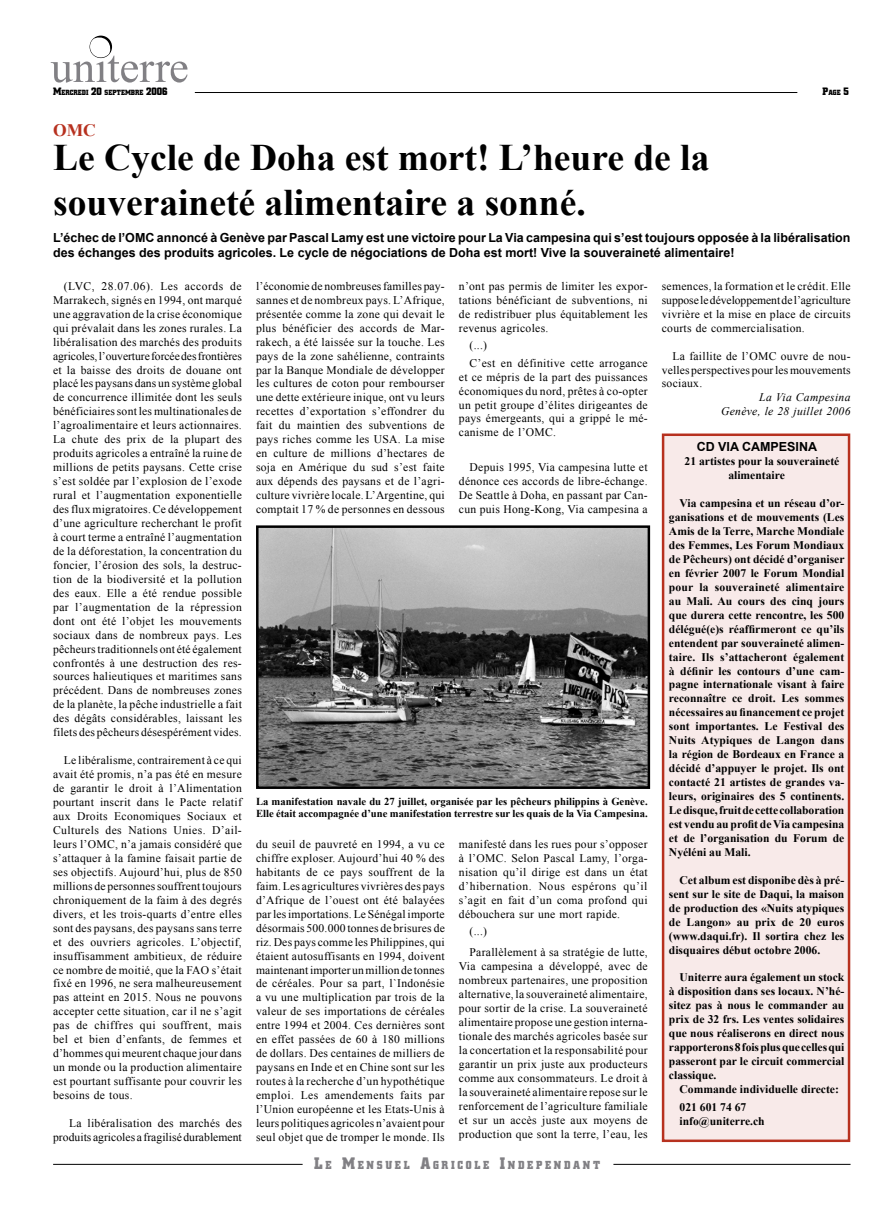
<style>
.page{position:relative;width:886px;height:1205px;background:#fff}
.page>*{position:absolute;margin:0;border:0;box-sizing:border-box;transform-origin:0 0}
.t1{font:700 37.5px/45px "Times New Roman";color:#000}
.t2{font:700 17.5px "Times New Roman";color:#b7311f}
.t3{font:700 12.5px/15px "Arial";color:#000}
.t4{font:700 11.75px "Square Slabserif 711 BT";letter-spacing:.255em;color:#818084;scale:.9 1}
.t5{font:11.62px/14px "Times New Roman";letter-spacing:.025em;color:#000;text-align:justify}
.t6{font:700 11.62px/14px "Times New Roman";color:#000;text-align:justify}
.t7{font:11.62px/14px "Times New Roman";letter-spacing:.005em;color:#000;text-align:right}
.t8{font:italic 11.62px/14px "Times New Roman";letter-spacing:.025em;color:#000;text-align:right}
.t9{font:700 10.62px/12.8px "Times New Roman";color:#000}
.t10{font:700 7.62px "Square Slabserif 711 BT";color:#000;scale:.9 1}
.s1{font-size:10.88px}
.s2{font-size:16.88px}
</style>
<div class="page">
<svg style="left:51px;top:36px;width:136px;height:47px"></svg>
<hr style="left:195px;top:92px;width:602px;height:1px;background:#000">
<hr style="left:53px;top:1164px;width:250px;height:1px;background:#000">
<hr style="left:613px;top:1164px;width:237px;height:1px;background:#000">
<img style="left:259px;top:528px;width:388px;height:258px">
<div style="left:256px;top:525px;width:394px;height:264px;border:2px solid #000"></div>
<div style="left:662px;top:433px;width:188px;height:709px;background:#f8eae9;border:2px solid #b7311f"></div>
<p class="t10" style="left:53px;top:88px;width:129px"><span class="s1">M</span>ERCREDI <span class="s1">20</span> SEPTEMBRE <span class="s1">2006</span></p>
<p class="t10" style="left:822px;top:88px;width:31px"><span class="s1">P</span>AGE <span class="s1">5</span></p>
<h2 class="t2" style="left:53px;top:118px;width:44px">OMC</h2>
<h1 class="t1" style="left:53px;top:134px;width:658px">Le Cycle de Doha est mort! L’heure de la souveraineté alimentaire a sonné.</h1>
<p class="t3" style="left:53px;top:231px;width:799px">L’échec de l’OMC annoncé à Genève par Pascal Lamy est une victoire pour La Via campesina qui s’est toujours opposée à la libéralisation des échanges des produits agricoles. Le cycle de négociations de Doha est mort! Vive la souveraineté alimentaire!</p>
<p class="t5" style="left:53px;top:279px;width:190px;text-indent:11px">(LVC, 28.07.06). Les accords de Marrakech, signés en 1994, ont marqué une aggravation de la crise économique qui prévalait dans les zones rurales. La libéralisation des marchés des produits agricoles, l’ouverture forcée des frontières et la baisse des droits de douane ont placé les paysans dans un système global de concurrence illimitée dont les seuls bénéficiaires sont les multinationales de l’agroalimentaire et leurs actionnaires.<br>La chute des prix de la plupart des produits agricoles a entraîné la ruine de millions de petits paysans. Cette crise s’est soldée par l’explosion de l’exode rural et l’augmentation exponentielle des flux migratoires. Ce développement d’une agriculture recherchant le profit à court terme a entraîné l’augmentation de la déforestation, la concentration du foncier, l’érosion des sols, la destruc&shy;tion de la biodiversité et la pollution des eaux. Elle a été rendue possible par l’augmentation de la répression dont ont été l’objet les mouvements sociaux dans de nombreux pays. Les pêcheurs traditionnels ont été également confrontés à une destruction des res&shy;sources halieutiques et maritimes sans précédent. Dans de nombreuses zones de la planète, la pêche industrielle a fait des dégâts considérables, laissant les filets des pêcheurs désespérément vides.</p>
<p class="t5" style="left:53px;top:753px;width:190px;text-indent:11px">Le libéralisme, contrairement à ce qui avait été promis, n’a pas été en mesure de garantir le droit à l’Alimentation pourtant inscrit dans le Pacte relatif aux Droits Economiques Sociaux et Culturels des Nations Unies. D’ail&shy;leurs l’OMC, n’a jamais considéré que s’attaquer à la famine faisait partie de ses objectifs. Aujourd’hui, plus de 850 millions de personnes souffrent toujours chroniquement de la faim à des degrés divers, et les trois-quarts d’entre elles sont des paysans, des paysans sans terre et des ouvriers agricoles. L’objectif, insuffisamment ambitieux, de réduire ce nombre de moitié, que la FAO s’était fixé en 1996, ne sera malheureusement pas atteint en 2015. Nous ne pouvons accepter cette situation, car il ne s’agit pas de chiffres qui souffrent, mais bel et bien d’enfants, de femmes et d’hommes qui meurent chaque jour dans un monde ou la production alimentaire est pourtant suffisante pour couvrir les besoins de tous.</p>
<p class="t7" style="left:53px;top:1116px;width:190px">La libéralisation des marchés des produits agricoles a fragilisé durablement</p>
<p class="t5" style="left:256px;top:279px;width:190px">l’économie de nombreuses familles pay&shy;sannes et de nombreux pays. L’Afrique, présentée comme la zone qui devait le plus bénéficier des accords de Mar&shy;rakech, a été laissée sur la touche. Les pays de la zone sahélienne, contraints par la Banque Mondiale de développer les cultures de coton pour rembourser une dette extérieure inique, ont vu leurs recettes d’exportation s’effondrer du fait du maintien des subventions de pays riches comme les USA. La mise en culture de millions d’hectares de soja en Amérique du sud s’est faite aux dépends des paysans et de l’agri&shy;culture vivrière locale. L’Argentine, qui comptait 17 % de personnes en dessous</p>
<p class="t5" style="left:459px;top:279px;width:190px">n’ont pas permis de limiter les expor&shy;tations bénéficiant de subventions, ni de redistribuer plus équitablement les revenus agricoles.</p>
<p class="t5" style="left:469px;top:336px;width:180px;line-height:17.5px">(...)<br>C’est en définitive cette arrogance</p>
<p class="t5" style="left:459px;top:369px;width:190px">et ce mépris de la part des puissances économiques du nord, prêtes à co-opter un petit groupe d’élites dirigeantes de pays émergeants, qui a grippé le mé&shy;canisme de l’OMC.</p>
<p class="t5" style="left:459px;top:460px;width:190px;text-indent:11px">Depuis 1995, Via campesina lutte et dénonce ces accords de libre-échange.<br>De Seattle à Doha, en passant par Can&shy;cun puis Hong-Kong, Via campesina a</p>
<p class="t9" style="left:256px;top:794px;width:393px">La manifestation navale du 27 juillet, organisée par les pêcheurs philippins à Genève.<br>Elle était accompagnée d’une manifestation terrestre sur les quais de la Via Campesina.</p>
<p class="t5" style="left:256px;top:837px;width:190px">du seuil de pauvreté en 1994, a vu ce chiffre exploser. Aujourd’hui 40 % des habitants de ce pays souffrent de la faim. Les agricultures vivrières des pays d’Afrique de l’ouest ont été balayées par les importations. Le Sénégal importe désormais 500.000 tonnes de brisures de riz. Des pays comme les Philippines, qui étaient autosuffisants en 1994, doivent maintenant importer un million de tonnes de céréales. Pour sa part, l`Indonésie a vu une multiplication par trois de la valeur de ses importations de céréales entre 1994 et 2004. Ces dernières sont en effet passées de 60 à 180 millions de dollars. Des centaines de milliers de paysans en Inde et en Chine sont sur les routes à la recherche d’un hypothétique emploi. Les amendements faits par l’Union européenne et les Etats-Unis à leurs politiques agricoles n’avaient pour seul objet que de tromper le monde. Ils</p>
<p class="t5" style="left:459px;top:837px;width:190px">manifesté dans les rues pour s’opposer à l’OMC. Selon Pascal Lamy, l’orga&shy;nisation qu’il dirige est dans un état d’hibernation. Nous espérons qu’il s’agit en fait d’un coma profond qui débouchera sur une mort rapide.</p>
<p class="t5" style="left:469px;top:921px;width:180px;line-height:21px">(...)<br>Parallèlement à sa stratégie de lutte,</p>
<p class="t5" style="left:459px;top:959px;width:190px">Via campesina a développé, avec de nombreux partenaires, une proposition alternative, la souveraineté alimentaire, pour sortir de la crise. La souveraineté alimentaire propose une gestion interna&shy;tionale des marchés agricoles basée sur la concertation et la responsabilité pour garantir un prix juste aux producteurs comme aux consommateurs. Le droit à la souveraineté alimentaire repose sur le renforcement de l’agriculture familiale et sur un accès juste aux moyens de production que sont la terre, l’eau, les</p>
<p class="t4" style="left:314px;top:1157px;width:319px"><span class="s2">L</span>E <span class="s2">M</span>ENSUEL <span class="s2">A</span>GRICOLE <span class="s2">I</span>NDEPENDANT</p>
<p class="t5" style="left:662px;top:279px;width:190px">semences, la formation et le crédit. Elle suppose le développement de l’agriculture vivrière et la mise en place de circuits courts de commercialisation.</p>
<p class="t5" style="left:662px;top:348px;width:190px;text-indent:11px">La faillite de l’OMC ouvre de nou&shy;velles perspectives pour les mouvements sociaux.</p>
<p class="t8" style="left:721px;top:390px;width:131px">La Via Campesina<br>Genève, le 28 juillet 2006</p>
<p class="t3" style="left:697px;top:440px;width:122px">CD VIA CAMPESINA</p>
<p class="t6" style="left:728px;top:454px;width:113px;text-indent:-44px">21 artistes pour la souveraineté alimentaire</p>
<p class="t6" style="left:669px;top:496px;width:177px;text-indent:11px">Via campesina et un réseau d’or&shy;ganisations et de mouvements (Les Amis de la Terre, Marche Mondiale des Femmes, Les Forum Mondiaux de Pêcheurs) ont décidé d’organiser en février 2007 le Forum Mondial pour la souveraineté alimentaire au Mali. Au cours des cinq jours que durera cette rencontre, les 500 délégué(e)s réaffirmeront ce qu’ils entendent par souveraineté alimen&shy;taire. Ils s’attacheront également à définir les contours d’une cam&shy;pagne internationale visant à faire reconnaître ce droit. Les sommes nécessaires au financement ce projet sont importantes. Le Festival des Nuits Atypiques de Langon dans la région de Bordeaux en France a décidé d’appuyer le projet. Ils ont contacté 21 artistes de grandes va&shy;leurs, originaires des 5 continents.<br>Le disque, fruit de cette collaboration est vendu au profit de Via campesina et de l’organisation du Forum de Nyéléni au Mali.</p>
<p class="t6" style="left:669px;top:872px;width:177px;text-indent:11px">Cet album est disponibe dès à pré&shy;sent sur le site de Daqui, la maison de production des «Nuits atypiques de Langon» au prix de 20 euros (www.daqui.fr). Il sortira chez les disquaires début octobre 2006.</p>
<p class="t6" style="left:669px;top:970px;width:177px;text-indent:11px">Uniterre aura également un stock à disposition dans ses locaux. N’hé&shy;sitez pas à nous le commander au prix de 32 frs. Les ventes solidaires que nous réaliserons en direct nous rapporterons 8 fois plus que celles qui passeront par le circuit commercial classique.</p>
<p class="t6" style="left:679px;top:1080px;width:161px;line-height:17.5px">Commande individuelle directe:<br>021 601 74 67</p>
<p class="t6" style="left:679px;top:1113px;width:87px">info@uniterre.ch</p>
</div>
